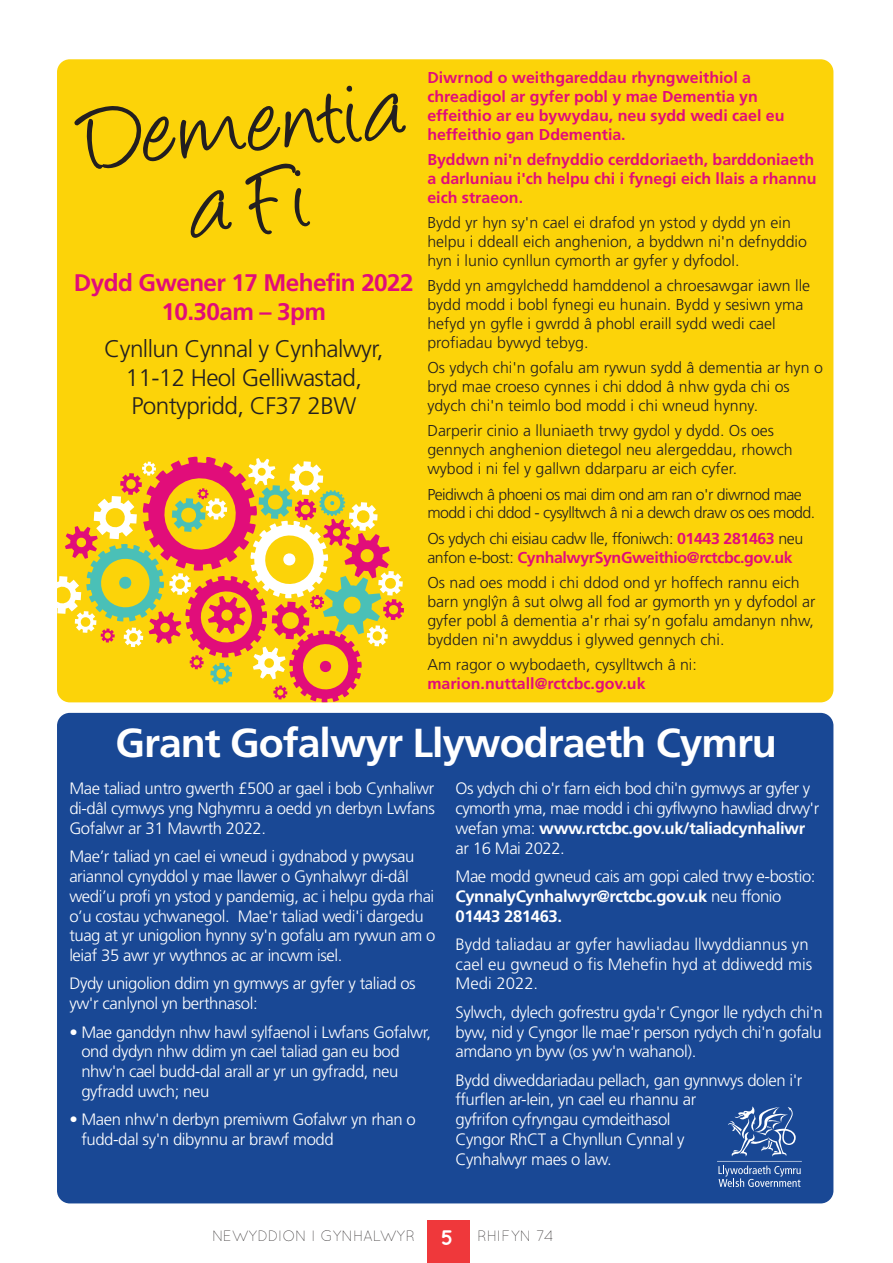
<style>
.page{position:relative;width:893px;height:1263px;background:#fff}
.page>*{position:absolute;margin:0;border:0;box-sizing:border-box;transform-origin:0 0}
.t1{font:107.85px/78.8px "Angelina";color:#231f20;text-align:center}
.t2{font:700 40.5px "Frutiger";letter-spacing:-.025em;color:#fff}
.t3{font:300 24px/28.8px "Frutiger";letter-spacing:-.025em;color:#231f20;text-align:center}
.t4{font:700 24px/28.8px "Frutiger";letter-spacing:-.025em;color:#e10c7a;text-align:center}
.t5{font:300 16.5px/19.8px "Frutiger";letter-spacing:-.025em;color:#fff}
.t6{font:300 16.5px/19.8px "Frutiger";color:#fff}
.t7{font:300 15.75px/18.9px "Frutiger";color:#231f20}
.t8{font:700 15.75px/18.9px "Frutiger";color:#e10c7a}
.t9{font:300 15.75px/18.9px "Frutiger";letter-spacing:-.025em;color:#231f20}
.t10{font:300 15.75px/18.9px "Frutiger";letter-spacing:-.035em;color:#231f20}
.t11{font:300 15px "Quicksand";letter-spacing:-.01em;color:#231f20}
.s1{font-weight:700;color:#e10c7a}
.s2{font-weight:700}
.s3{font-weight:700;font-size:21px;color:#fff}
</style>
<div class="page">
<div style="left:57px;top:59px;width:776px;height:643px;background:#fcd309;border-radius:13px"></div>
<svg style="left:57px;top:457px;width:347px;height:245px"></svg>
<div style="left:427px;top:1221px;width:42px;height:42px;background:#ef383b"></div>
<div style="left:57px;top:713px;width:776px;height:490px;background:#194895;border-radius:13px"></div>
<svg style="left:717px;top:1106px;width:85px;height:81px"></svg>
<h1 class="t1" style="left:76px;top:88px;width:324px;rotate:-6deg">Dementia a Fi</h1>
<h3 class="t4" style="left:74px;top:270px;width:341px">Dydd Gwener 17 Mehefin 2022<br>10.30am – 3pm</h3>
<h3 class="t3" style="left:104px;top:336px;width:281px">Cynllun Cynnal y Cynhalwyr,<br>11-12 Heol Gelliwastad,<br>Pontypridd, CF37 2BW</h3>
<p class="t8" style="left:427px;top:70px;width:359px">Diwrnod o weithgareddau rhyngweithiol a chreadigol ar gyfer pobl y mae Dementia yn effeithio ar eu bywydau, neu sydd wedi cael eu heffeithio gan Ddementia.</p>
<p class="t8" style="left:427px;top:152px;width:391px">Byddwn ni'n defnyddio cerddoriaeth, barddoniaeth a darluniau i'ch helpu chi i fynegi eich llais a rhannu eich straeon.</p>
<p class="t7" style="left:427px;top:215px;width:381px">Bydd yr hyn sy'n cael ei drafod yn ystod y dydd yn ein helpu i ddeall eich anghenion, a byddwn ni'n defnyddio hyn i lunio cynllun cymorth ar gyfer y dyfodol.</p>
<p class="t7" style="left:427px;top:278px;width:384px">Bydd yn amgylchedd hamddenol a chroesawgar iawn lle bydd modd i bobl fynegi eu hunain. Bydd y sesiwn yma hefyd yn gyfle i gwrdd â phobl eraill sydd wedi cael profiadau bywyd tebyg.</p>
<p class="t7" style="left:427px;top:360px;width:397px">Os ydych chi'n gofalu am rywun sydd â dementia ar hyn o bryd mae croeso cynnes i chi ddod â nhw gyda chi os ydych chi'n teimlo bod modd i chi wneud hynny.</p>
<p class="t7" style="left:427px;top:423px;width:367px">Darperir cinio a lluniaeth trwy gydol y dydd. Os oes gennych anghenion dietegol neu alergeddau, rhowch wybod i ni fel y gallwn ddarparu ar eich cyfer.</p>
<p class="t10" style="left:427px;top:486px;width:389px">Peidiwch â phoeni os mai dim ond am ran o'r diwrnod mae modd i chi ddod - cysylltwch â ni a dewch draw os oes modd.</p>
<p class="t9" style="left:427px;top:530px;width:377px">Os ydych chi eisiau cadw lle, ffoniwch: <span class="s1">01443 281463</span> neu anfon e-bost: <span class="s1">CynhalwyrSynGweithio@rctcbc.gov.uk</span></p>
<p class="t7" style="left:427px;top:574px;width:390px">Os nad oes modd i chi ddod ond yr hoffech rannu eich barn ynglyˆn â sut olwg all fod ar gymorth yn y dyfodol ar gyfer pobl â dementia a'r rhai sy’n gofalu amdanyn nhw, bydden ni'n awyddus i glywed gennych chi.</p>
<p class="t7" style="left:427px;top:656px;width:271px">Am ragor o wybodaeth, cysylltwch â ni:</p>
<p class="t8" style="left:427px;top:675px;width:220px">marion.nuttall@rctcbc.gov.uk</p>
<h2 class="t2" style="left:116px;top:727px;width:663px">Grant Gofalwyr Llywodraeth Cymru</h2>
<p class="t5" style="left:69px;top:780px;width:367px;text-align:justify">Mae taliad untro gwerth £500 ar gael i bob Cynhaliwr di-dâl cymwys yng Nghymru a oedd yn derbyn Lwfans Gofalwr ar 31 Mawrth 2022.</p>
<p class="t5" style="left:69px;top:848px;width:368px">Mae’r taliad yn cael ei wneud i gydnabod y pwysau ariannol cynyddol y mae llawer o Gynhalwyr di-dâl wedi’u profi yn ystod y pandemig, ac i helpu gyda rhai o’u costau ychwanegol. Mae'r taliad wedi'i dargedu tuag at yr unigolion hynny sy'n gofalu am rywun am o leiaf 35 awr yr wythnos ac ar incwm isel.</p>
<p class="t5" style="left:69px;top:975px;width:348px">Dydy unigolion ddim yn gymwys ar gyfer y taliad os yw'r canlynol yn berthnasol:</p>
<p class="t5" style="left:81px;top:1023px;width:351px;text-indent:-12px">• Mae ganddyn nhw hawl sylfaenol i Lwfans Gofalwr, ond dydyn nhw ddim yn cael taliad gan eu bod nhw'n cael budd-dal arall ar yr un gyfradd, neu gyfradd uwch; neu</p>
<p class="t5" style="left:81px;top:1111px;width:336px;text-indent:-12px">• Maen nhw'n derbyn premiwm Gofalwr yn rhan o fudd-dal sy'n dibynnu ar brawf modd</p>
<p class="t5" style="left:456px;top:780px;width:365px">Os ydych chi o'r farn eich bod chi'n gymwys ar gyfer y cymorth yma, mae modd i chi gyflwyno hawliad drwy'r wefan yma: <span class="s2">www.rctcbc.gov.uk/taliadcynhaliwr </span>ar 16 Mai 2022.</p>
<p class="t5" style="left:456px;top:868px;width:361px">Mae modd gwneud cais am gopi caled trwy e-bostio:<br><span class="s2">CynnalyCynhalwyr@rctcbc.gov.uk</span> neu ffonio<br><span class="s2">01443 281463.</span></p>
<p class="t6" style="left:456px;top:935px;width:358px">Bydd taliadau ar gyfer hawliadau llwyddiannus yn cael eu gwneud o fis Mehefin hyd at ddiwedd mis<br>Medi 2022.</p>
<p class="t5" style="left:456px;top:1003px;width:369px;text-align:justify">Sylwch, dylech gofrestru gyda'r Cyngor lle rydych chi'n byw, nid y Cyngor lle mae'r person rydych chi'n gofalu amdano yn byw (os yw'n wahanol).</p>
<p class="t5" style="left:456px;top:1071px;width:348px">Bydd diweddariadau pellach, gan gynnwys dolen i'r ffurflen ar-lein, yn cael eu rhannu ar<br>gyfrifon cyfryngau cymdeithasol<br>Cyngor RhCT a Chynllun Cynnal y<br>Cynhalwyr maes o law.</p>
<p class="t11" style="left:212px;top:1231px;width:343px">NEWYDDION I GYNHALWYR <span class="s3">5</span> RHIFYN 74</p>
</div>
